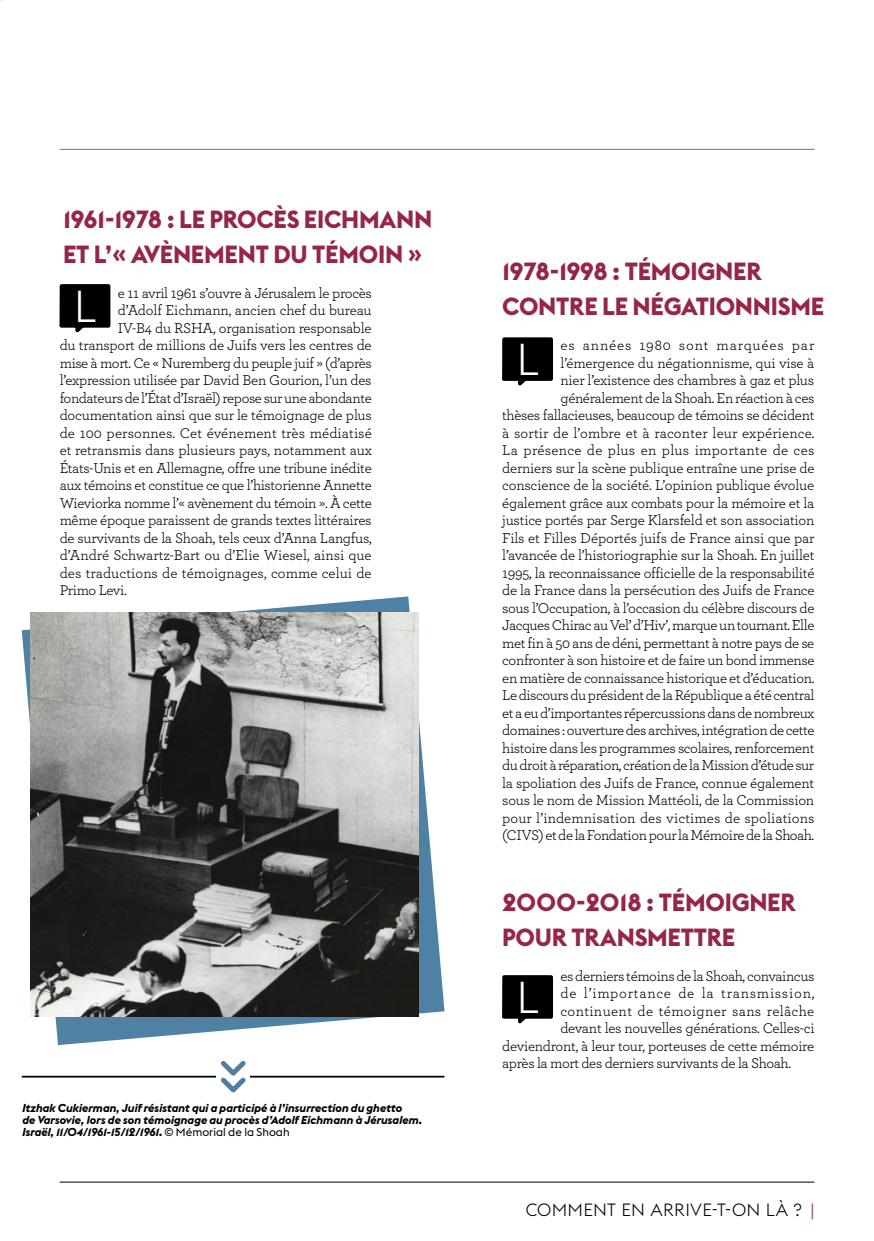
<style>
.page{position:relative;width:874px;height:1241px;background:#fff}
.page>*{position:absolute;margin:0;border:0;box-sizing:border-box;transform-origin:0 0}
.t1{font:300 43.93px "Euclid Flex";color:#fff}
.t2{font:700 24.5px/35px "Euclid Flex";letter-spacing:-.01em;color:#952647}
.t3{font:300 17.5px "Euclid Flex";letter-spacing:.015em;color:#000}
.t4{font:14.88px/17.5px "Archer";letter-spacing:-.025em;color:#000;text-align:right}
.t5{font:14.88px "Archer";color:#000}
.t6{font:14.88px "Archer";letter-spacing:-.005em;color:#000}
.t7{font:14.88px "Archer";letter-spacing:.01em;color:#000}
.t8{font:14.88px "Archer";letter-spacing:.005em;color:#000}
.t9{font:14.88px "Archer";letter-spacing:.025em;color:#000}
.t10{font:14.88px "Archer";letter-spacing:.05em;color:#000}
.t11{font:italic 700 11.38px/12.2px "Euclid Flex";color:#000}
.s1{font-weight:400;font-style:normal}
.s2{color:#952647}
</style>
<div class="page">
<hr style="left:60px;top:1181px;width:754px;height:1px;background:#000">
<hr style="left:60px;top:149px;width:754px;height:1px;background:#4f81a4">
<hr style="left:22px;top:1075px;width:422px;height:2px;background:#000">
<div style="left:216px;top:1058px;width:34px;height:36px;background:#fff"></div>
<svg style="left:221px;top:1061px;width:25px;height:31px"></svg>
<svg style="left:22px;top:596px;width:422px;height:448px"></svg>
<img style="left:31px;top:613px;width:387px;height:403px">
<svg style="left:502px;top:975px;width:50px;height:48px;background:#161616"></svg>
<svg style="left:59px;top:284px;width:51px;height:48px;background:#181818"></svg>
<svg style="left:502px;top:337px;width:50px;height:48px;background:#161616"></svg>
<h2 class="t2" style="left:63px;top:202px;width:370px">1961-1978 : LE PROCÈS EICHMANN<br>ET L’« AVÈNEMENT DU TÉMOIN »</h2>
<p class="t4" style="left:118px;top:283px;width:255px">e 11 avril 1961 s’ouvre à Jérusalem le procès</p>
<p class="t4" style="left:118px;top:301px;width:255px">d’Adolf Eichmann, ancien chef du bureau</p>
<p class="t4" style="left:118px;top:318px;width:255px">IV-B4 du RSHA, organisation responsable</p>
<p class="t4" style="left:60px;top:336px;width:313px">du transport de millions de Juifs vers les centres de</p>
<p class="t4" style="left:60px;top:353px;width:313px">mise à mort. Ce « Nuremberg du peuple juif » (d’après</p>
<p class="t4" style="left:60px;top:371px;width:313px">l’expression utilisée par David Ben Gourion, l’un des</p>
<p class="t4" style="left:60px;top:388px;width:313px">fondateurs de l’État d’Israël) repose sur une abondante</p>
<p class="t4" style="left:60px;top:406px;width:313px">documentation ainsi que sur le témoignage de plus</p>
<p class="t7" style="left:60px;top:422px;width:313px">de 100 personnes. Cet événement très médiatisé</p>
<p class="t6" style="left:60px;top:440px;width:313px">et retransmis dans plusieurs pays, notamment aux</p>
<p class="t4" style="left:60px;top:458px;width:313px">États-Unis et en Allemagne, offre une tribune inédite</p>
<p class="t4" style="left:60px;top:476px;width:313px">aux témoins et constitue ce que l’historienne Annette</p>
<p class="t4" style="left:60px;top:493px;width:313px">Wieviorka nomme l’« avènement du témoin ». À cette</p>
<p class="t4" style="left:60px;top:511px;width:313px">même époque paraissent de grands textes littéraires</p>
<p class="t4" style="left:60px;top:528px;width:313px">de survivants de la Shoah, tels ceux d’Anna Langfus,</p>
<p class="t5" style="left:60px;top:545px;width:313px">d’André Schwartz-Bart ou d’Elie Wiesel, ainsi que</p>
<p class="t8" style="left:60px;top:562px;width:313px">des traductions de témoignages, comme celui de</p>
<p class="t4" style="left:60px;top:580px;width:69px">Primo Levi.</p>
<h1 class="t1" style="left:74px;top:281px;width:24px">L</h1>
<p class="t11" style="left:22px;top:1101px;width:401px">Itzhak Cukierman, Juif résistant qui a participé à l’insurrection du ghetto<br>de Varsovie, lors de son témoignage au procès d’Adolf Eichmann à Jérusalem.<br>Israël, 11/04/1961-15/12/1961. <span class="s1">© Mémorial de la Shoah</span></p>
<h2 class="t2" style="left:502px;top:254px;width:323px">1978-1998 : TÉMOIGNER<br>CONTRE LE NÉGATIONNISME</h2>
<h1 class="t1" style="left:516px;top:334px;width:24px">L</h1>
<p class="t4" style="left:502px;top:336px;width:314px">es années 1980 sont marquées par l’émergence du négationnisme, qui vise à<br>nier l’existence des chambres à gaz et plus généralement de la Shoah. En réaction à ces<br>thèses fallacieuses, beaucoup de témoins se décident à sortir de l’ombre et à raconter leur expérience.<br>La présence de plus en plus importante de ces derniers sur la scène publique entraîne une prise de conscience de la société. L’opinion publique évolue également grâce aux combats pour la mémoire et la justice portés par Serge Klarsfeld et son association Fils et Filles Déportés juifs de France ainsi que par l’avancée de l’historiographie sur la Shoah. En juillet 1995, la reconnaissance officielle de la responsabilité de la France dans la persécution des Juifs de France sous l’Occupation, à l’occasion du célèbre discours de Jacques Chirac au Vel’ d’Hiv’, marque un tournant. Elle met fin à 50 ans de déni, permettant à notre pays de se confronter à son histoire et de faire un bond immense en matière de connaissance historique et d’éducation.<br>Le discours du président de la République a été central et a eu d’importantes répercussions dans de nombreux domaines : ouverture des archives, intégration de cette histoire dans les programmes scolaires, renforcement du droit à réparation, création de la Mission d’étude sur la spoliation des Juifs de France, connue également sous le nom de Mission Mattéoli, de la Commission pour l’indemnisation des victimes de spoliations (CIVS) et de la Fondation pour la Mémoire de la Shoah.</p>
<h2 class="t2" style="left:502px;top:884px;width:295px">2000-2018 : TÉMOIGNER<br>POUR TRANSMETTRE</h2>
<p class="t4" style="left:560px;top:966px;width:255px">es derniers témoins de la Shoah, convaincus</p>
<p class="t10" style="left:560px;top:982px;width:255px">de l’importance de la transmission,</p>
<p class="t9" style="left:560px;top:1000px;width:255px">continuent de témoigner sans relâche</p>
<p class="t4" style="left:560px;top:1018px;width:255px">devant les nouvelles générations. Celles-ci</p>
<p class="t4" style="left:502px;top:1036px;width:313px">deviendront, à leur tour, porteuses de cette mémoire</p>
<p class="t4" style="left:502px;top:1053px;width:290px">après la mort des derniers survivants de la Shoah.</p>
<h1 class="t1" style="left:516px;top:971px;width:24px">L</h1>
<p class="t3" style="left:525px;top:1199px;width:290px">COMMENT EN ARRIVE-T-ON LÀ ? <span class="s2">|</span></p>
</div>
